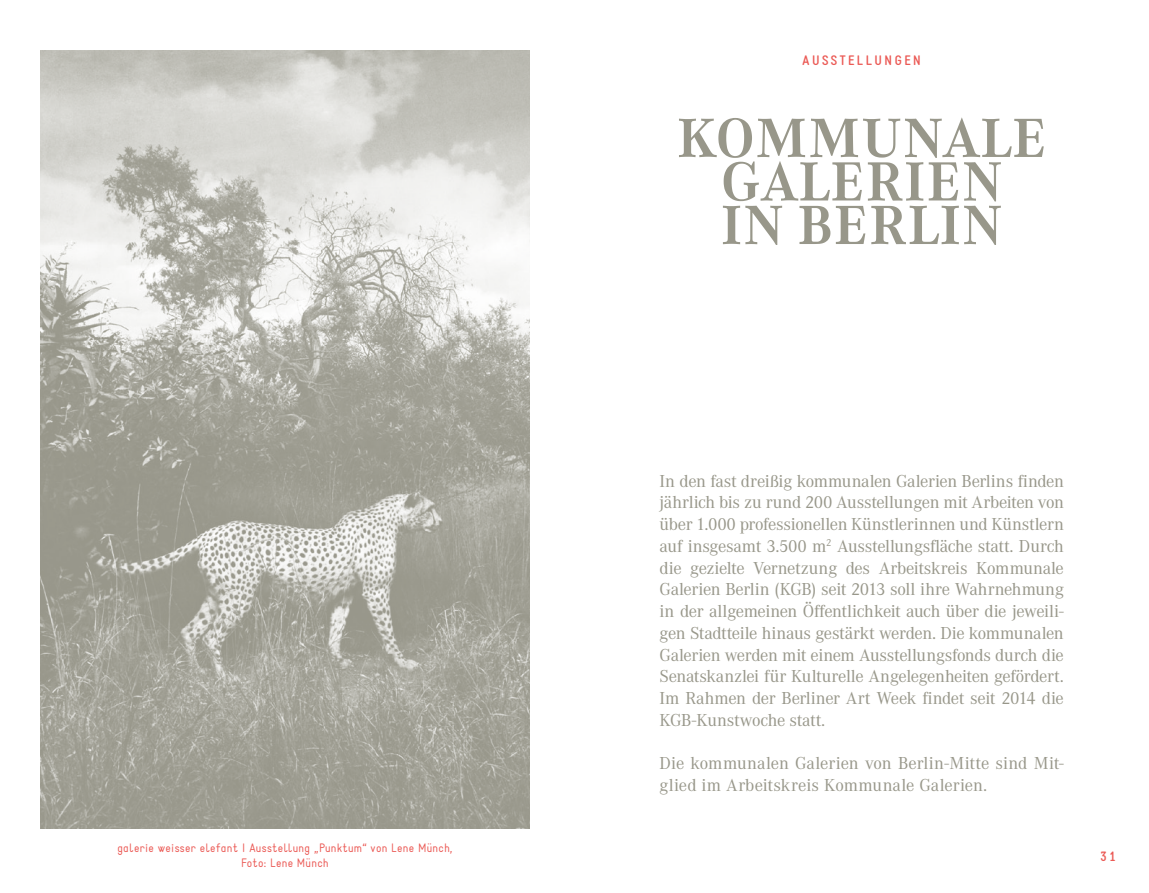
<style>
.page{position:relative;width:1149px;height:893px;background:#fff}
.page>*{position:absolute;margin:0;border:0;box-sizing:border-box;transform-origin:0 0}
.t1{font:700 54px/43.5px "Corporate ABQ";letter-spacing:.03em;color:#98978a;text-align:center}
.t2{font:18px/21.8px "Corporate A";letter-spacing:-.005em;color:#98978a;text-align:justify}
.t3{font:700 13.5px "Static";letter-spacing:.175em;color:#eb5a55}
.t4{font:12px/15px "Static";letter-spacing:.025em;color:#eb5a55;text-align:center}
</style>
<div class="page">
<img style="left:40px;top:51px;width:489px;height:778px">
<p class="t4" style="left:117px;top:841px;width:336px">galerie weisser elefant | Ausstellung „Punktum“ von Lene Münch,<br>Foto: Lene Münch</p>
<p class="t3" style="left:802px;top:53px;width:120px">AUSSTELLUNGEN</p>
<h1 class="t1" style="left:677px;top:117px;width:366px">KOMMUNALE<br>GALERIEN<br>IN BERLIN</h1>
<p class="t2" style="left:659px;top:470px;width:406px">In den fast dreißig kommunalen Galerien Berlins finden jährlich bis zu rund 200 Ausstellungen mit Arbeiten von über 1.000 professionellen Künstlerinnen und Künstlern auf insgesamt 3.500 m<sup>2</sup> Ausstellungsfläche statt. Durch die gezielte Vernetzung des Arbeitskreis Kommunale Galerien Berlin (KGB) seit 2013 soll ihre Wahrnehmung in der allgemeinen Öffentlichkeit auch über die jeweili&shy;gen Stadtteile hinaus gestärkt werden. Die kommunalen Galerien werden mit einem Ausstellungsfonds durch die Senatskanzlei für Kulturelle Angelegenheiten gefördert.<br>Im Rahmen der Berliner Art Week findet seit 2014 die KGB-Kunstwoche statt.</p>
<p class="t2" style="left:659px;top:753px;width:405px">Die kommunalen Galerien von Berlin-Mitte sind Mit&shy;glied im Arbeitskreis Kommunale Galerien.</p>
<p class="t3" style="left:1100px;top:848px;width:17px">31</p>
</div>
